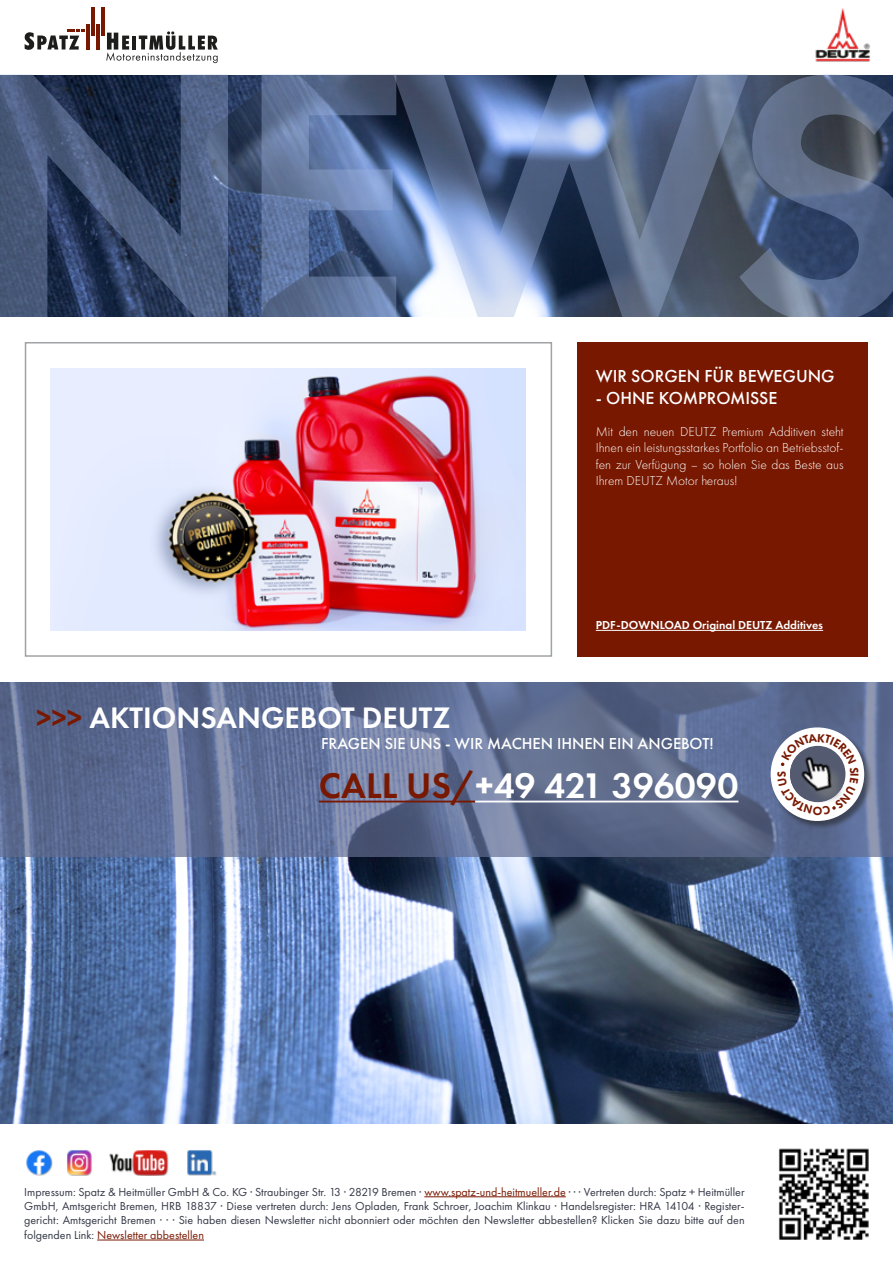
<style>
.page{position:relative;width:893px;height:1263px;background:#fff}
.page>*{position:absolute;margin:0;border:0;box-sizing:border-box;transform-origin:0 0}
.t1{font:600 36.9px "Futura PT";color:#fff}
.t2{font:600 30.75px "Futura PT";color:#fff}
.t3{font:500 18px "Futura PT";color:#fff}
.t4{font:500 16.5px "Futura PT";color:#fff}
.t5{font:300 13.5px/16.2px "Futura PT";color:#fff;text-align:justify}
.t6{font:12px/14.4px "Futura PT";color:#343846;text-align:justify}
.t7{font:600 12px "Futura PT";color:#fff}
.s1{color:#781800}
.s2{color:#fff}
</style>
<div class="page">
<img style="left:0;top:75px;width:893px;height:1049px">
<svg style="left:0;top:681px;width:893px;height:176px"></svg>
<svg style="left:0;top:74px;width:228px;height:243px"></svg>
<svg style="left:262px;top:74px;width:131px;height:243px"></svg>
<svg style="left:393px;top:74px;width:346px;height:243px"></svg>
<svg style="left:739px;top:74px;width:154px;height:243px"></svg>
<hr style="left:424px;top:1196px;width:142px;height:1px;background:#781800">
<hr style="left:97px;top:1240px;width:107px;height:1px;background:#781800">
<img style="left:778px;top:1148px;width:91px;height:91px">
<img style="left:67px;top:1150px;width:25px;height:26px">
<img style="left:26px;top:1150px;width:27px;height:26px">
<img style="left:109px;top:1150px;width:60px;height:26px">
<img style="left:187px;top:1150px;width:30px;height:26px">
<svg style="left:106px;top:31px;width:112px;height:32px"></svg>
<svg style="left:24px;top:29px;width:61px;height:21px"></svg>
<hr style="left:86px;top:24px;width:4px;height:26px;background:#781800">
<hr style="left:96px;top:24px;width:4px;height:26px;background:#781800">
<hr style="left:91px;top:8px;width:4px;height:28px;background:#781800">
<hr style="left:101px;top:8px;width:3px;height:28px;background:#781800">
<img style="left:815px;top:9px;width:56px;height:53px">
<div style="left:771px;top:728px;width:101px;height:101px;background:#1d1d1b;opacity:.5"></div>
<div style="left:0;top:317px;width:893px;height:364px;background:#fff"></div>
<div style="left:25px;top:342px;width:527px;height:315px;border:2px solid #a0a3a5"></div>
<div style="left:578px;top:342px;width:290px;height:315px;background:#781800"></div>
<img style="left:51px;top:368px;width:475px;height:263px">
<hr style="left:596px;top:630px;width:227px;height:1px;background:#fff">
<hr style="left:319px;top:801px;width:156px;height:1px;background:#781800">
<hr style="left:475px;top:801px;width:263px;height:1px;background:#fff">
<svg style="left:771px;top:727px;width:93px;height:94px"></svg>
<h3 class="t3" style="left:596px;top:365px;width:240px">WIR SORGEN FÜR BEWEGUNG</h3>
<h3 class="t3" style="left:596px;top:387px;width:183px">- OHNE KOMPROMISSE</h3>
<p class="t5" style="left:596px;top:424px;width:249px">Mit den neuen DEUTZ Premium Additiven steht Ihnen ein leistungsstarkes Portfolio an Betriebsstof&shy;fen zur Verfügung – so holen Sie das Beste aus Ihrem DEUTZ Motor heraus!</p>
<p class="t7" style="left:596px;top:618px;width:229px">PDF-DOWNLOAD Original DEUTZ Additives</p>
<h2 class="t2" style="left:36px;top:698px;width:416px"><span class="s1">&gt;&gt;&gt;</span> AKTIONSANGEBOT DEUTZ</h2>
<h3 class="t4" style="left:321px;top:734px;width:394px">FRAGEN SIE UNS - WIR MACHEN IHNEN EIN ANGEBOT!</h3>
<h1 class="t1" style="left:319px;top:762px;width:421px"><span class="s1">CALL US/</span>+49 421 396090</h1>
<p class="t6" style="left:24px;top:1184px;width:722px">Impressum: Spatz &amp; Heitmüller GmbH &amp; Co. KG · Straubinger Str. 13 · 28219 Bremen · <span class="s1">www.spatz-und-heitmueller.de</span> · · · Vertreten durch: Spatz + Heitmüller GmbH, Amtsgericht Bremen, HRB 18837 · Diese vertreten durch: Jens Opladen, Frank Schroer, Joachim Klinkau · Handelsregister: HRA 14104 · Register&shy;gericht: Amtsgericht Bremen · · · Sie haben diesen Newsletter nicht abonniert oder möchten den Newsletter abbestellen? Klicken Sie dazu bitte auf den folgenden Link: <span class="s1">Newsletter abbestellen</span><span class="s2">.</span></p>
</div>
